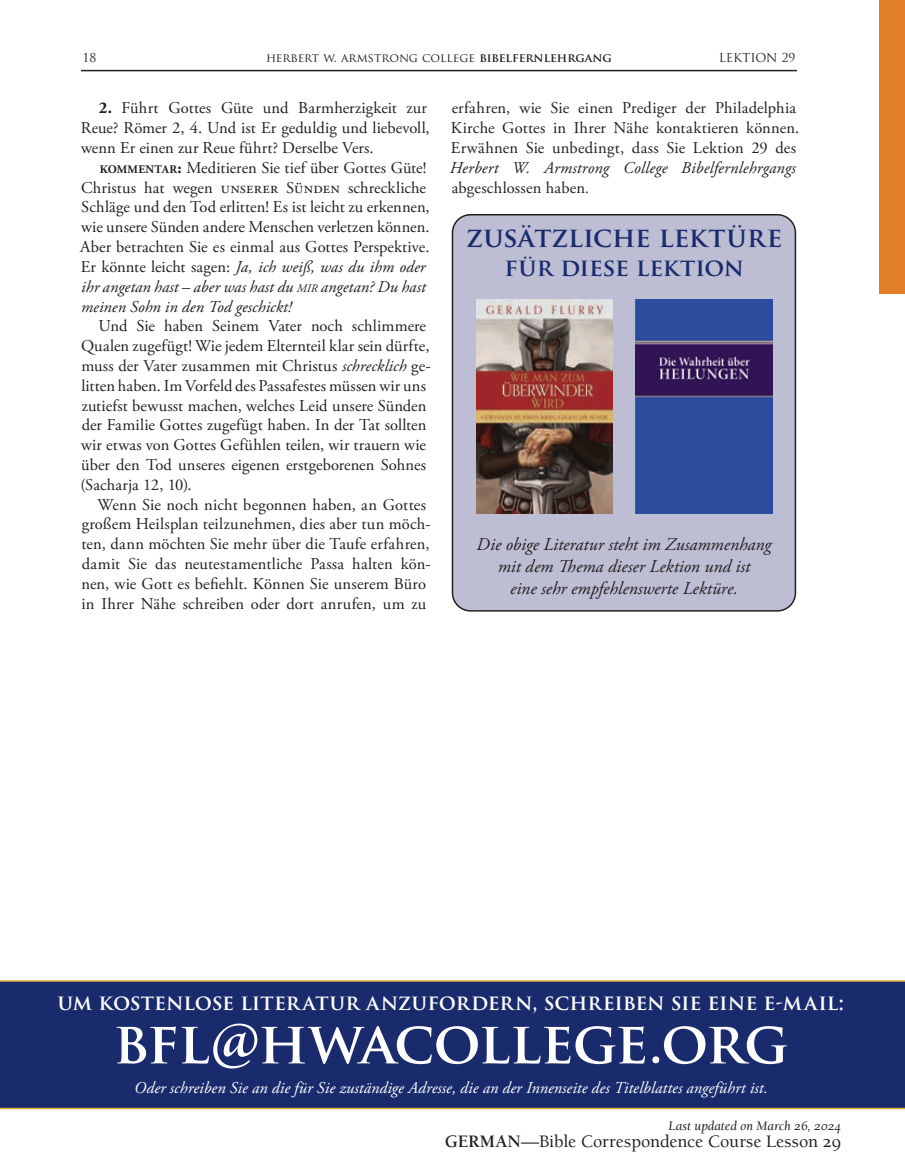
<style>
.page{position:relative;width:905px;height:1175px;background:#fff}
.page>*{position:absolute;margin:0;border:0;box-sizing:border-box;transform-origin:0 0}
.t1{font:700 57px "Trajan Pro";letter-spacing:-.02em;color:#fff}
.t2{font:700 27px "Trajan Pro";color:#192b6d}
.t3{font:700 24px "Trajan Pro";letter-spacing:-.01em;color:#192b6d}
.t4{font:600 21px "Trajan Pro 3";letter-spacing:-.005em;color:#fff}
.t5{font:italic 18px/21.6px "Adobe Garamond Pro";color:#231f20;text-align:center}
.t6{font:500 18px "Berkeley Pro";color:#231f20}
.t7{font:16.5px/19.8px "Adobe Garamond Pro";letter-spacing:-.005em;color:#231f20}
.t8{font:italic 16.5px "Adobe Garamond Pro";letter-spacing:.005em;color:#fff}
.t9{font:italic 16.5px/19.8px "Adobe Garamond Pro";letter-spacing:.01em;color:#231f20}
.t10{font:italic 13.5px "Berkeley Pro";color:#231f20}
.t11{font:12px "Trajan Pro";color:#231f20}
.s1{font-weight:700}
.s2{font-weight:700;font-size:11.55px}
.s3{font-style:italic}
.s4{font-style:italic;font-size:11.55px}
.s5{font-style:normal}
</style>
<div class="page">
<hr style="left:81px;top:70px;width:715px;height:1px;background:#231f20">
<div style="left:452px;top:215px;width:343px;height:396px;background:#bdbdd4;border-radius:18px"></div>
<div style="left:452px;top:214px;width:344px;height:397px;border:2px solid #231f20;border-radius:18px"></div>
<img style="left:636px;top:299px;width:136px;height:214px">
<div style="left:879px;top:0;width:25px;height:294px;background:#e17e27"></div>
<div style="left:0;top:980px;width:904px;height:129px;background:#192b6d"></div>
<img style="left:476px;top:299px;width:136px;height:214px">
<p class="t11" style="left:82px;top:50px;width:15px">18</p>
<p class="t11" style="left:266px;top:50px;width:347px">herbert w. armstrong college <span class="s1">BIBELFERNLEHRGANG</span></p>
<p class="t11" style="left:718px;top:50px;width:78px">LEKTION 29</p>
<p class="t7" style="left:81px;top:99px;width:350px;text-indent:18px"><span class="s1">2.</span> Führt Gottes Güte und Barmherzigkeit zur<br>Reue? Römer 2, 4. Und ist Er geduldig und liebevoll, wenn Er einen zur Reue führt? Derselbe Vers.</p>
<p class="t7" style="left:80px;top:158px;width:351px;text-indent:19px"><span class="s2">KOMMENTAR</span><span class="s1">:</span> Meditieren Sie tief über Gottes Güte!<br>Christus hat wegen unserer Sünden schreckliche Schläge und den Tod erlitten! Es ist leicht zu erkennen, wie unsere Sünden andere Menschen verletzen können.<br>Aber betrachten Sie es einmal aus Gottes Perspektive.<br>Er könnte leicht sagen: <span class="s3">Ja, ich weiß, was du ihm oder ihr angetan hast – aber was hast du</span> <span class="s4">mir</span> <span class="s3">angetan? Du hast meinen Sohn in den Tod geschickt!</span></p>
<p class="t7" style="left:80px;top:317px;width:352px;text-indent:18px">Und Sie haben Seinem Vater noch schlimmere Qualen zugefügt! Wie jedem Elternteil klar sein dürfte, muss der Vater zusammen mit Christus <span class="s3">schrecklich</span> ge&shy;litten haben. Im Vorfeld des Passafestes müssen wir uns zutiefst bewusst machen, welches Leid unsere Sünden der Familie Gottes zugefügt haben. In der Tat sollten wir etwas von Gottes Gefühlen teilen, wir trauern wie über den Tod unseres eigenen erstgeborenen Sohnes (Sacharja 12, 10).</p>
<p class="t7" style="left:81px;top:495px;width:351px;text-indent:16px">Wenn Sie noch nicht begonnen haben, an Gottes großem Heilsplan teilzunehmen, dies aber tun möch&shy;ten, dann möchten Sie mehr über die Taufe erfahren, damit Sie das neutestamentliche Passa halten kön&shy;nen, wie Gott es befiehlt. Können Sie unserem Büro in Ihrer Nähe schreiben oder dort anrufen, um zu</p>
<p class="t7" style="left:451px;top:99px;width:350px">erfahren, wie Sie einen Prediger der Philadelphia<br>Kirche Gottes in Ihrer Nähe kontaktieren können.<br>Erwähnen Sie unbedingt, dass Sie Lektion 29 des</p>
<p class="t9" style="left:450px;top:158px;width:347px">Herbert W. Armstrong College Bibelfernlehrgangs <span class="s5">abgeschlossen haben</span>.</p>
<h2 class="t2" style="left:466px;top:220px;width:318px">ZUSÄTZLICHE LEKTÜRE</h2>
<h3 class="t3" style="left:504px;top:252px;width:241px">FÜR DIESE LEKTION</h3>
<p class="t5" style="left:476px;top:534px;width:296px">Die obige Literatur steht im Zusammenhang mit dem Thema dieser Lektion und ist<br>eine sehr empfehlenswerte Lektüre.</p>
<p class="t4" style="left:57px;top:987px;width:788px">UM KOSTENLOSE LITERATUR ANZUFORDERN, SCHREIBEN SIE EINE E-MAIL:</p>
<h1 class="t1" style="left:113px;top:1007px;width:677px">BFL@HWACOLLEGE.ORG</h1>
<p class="t8" style="left:134px;top:1077px;width:635px">Oder schreiben Sie an die für Sie zuständige Adresse, die an der Innenseite des Titelblattes angeführt ist.</p>
<p class="t6" style="left:445px;top:1131px;width:398px"><span class="s1">GERMAN</span>—Bible Correspondence Course Lesson 29</p>
<p class="t10" style="left:668px;top:1118px;width:174px">Last updated on March 26, 2024</p>
</div>
